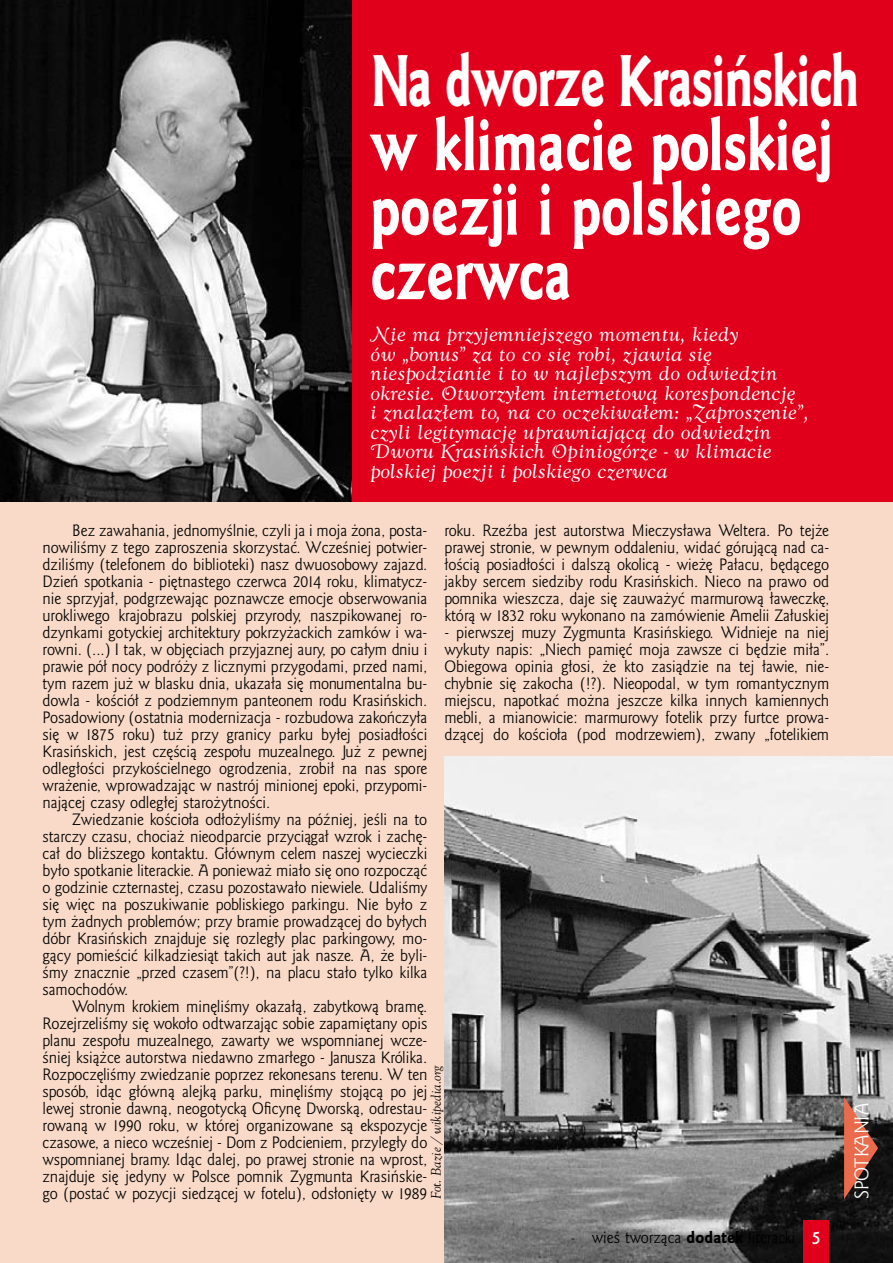
<style>
.page{position:relative;width:893px;height:1263px;background:#f9dac8}
.page>*{position:absolute;margin:0;border:0;box-sizing:border-box;transform-origin:0 0}
.t1{font:66.3px/64.5px "Goldy EFN Heavy";color:#fff;scale:.69 1}
.t2{font:18px/19.5px "Goldy Swash EFN";letter-spacing:.01em;color:#fff}
.t3{font:18px "Goldy EFN";color:#fff}
.t4{font:15px/17px "Goldy EFN";color:#000;text-align:justify}
.t5{font:italic 12px "Goldy Olds EFN";color:#000}
.s1{font-family:"Goldy EFN Heavy"}
.s2{font-weight:700;font-size:16.5px;color:#fff}
</style>
<div class="page">
<img style="left:444px;top:757px;width:449px;height:506px">
<div style="left:0;top:0;width:893px;height:502px;background:#e1001b"></div>
<svg style="left:844px;top:1097px;width:34px;height:102px;background:#985848"></svg>
<img style="left:0;top:0;width:352px;height:502px">
<div style="left:804px;top:1220px;width:25px;height:43px;background:#e1001b"></div>
<h1 class="t1" style="left:371px;top:48px;width:709px">Na dworze Krasińskich w klimacie polskiej poezji i polskiego czerwca</h1>
<p class="t2" style="left:371px;top:325px;width:440px">Nie ma przyjemniejszego momentu, kiedy<br>ów „bonus” za to co się robi, zjawia się niespodzianie i to w najlepszym do odwiedzin okresie. Otworzyłem internetową korespondencję<br>i znalazłem to, na co oczekiwałem: „Zaproszenie”, czyli legitymację uprawniającą do odwiedzin Dworu Krasińskich Opiniogórze - w klimacie polskiej poezji i polskiego czerwca</p>
<p class="t4" style="left:43px;top:522px;width:386px;text-indent:30px">Bez zawahania, jednomyślnie, czyli ja i moja żona, posta&shy;nowiliśmy z tego zaproszenia skorzystać. Wcześniej potwier&shy;dziliśmy (telefonem do biblioteki) nasz dwuosobowy zajazd.<br>Dzień spotkania - piętnastego czerwca 2014 roku, klimatycz&shy;nie sprzyjał, podgrzewając poznawcze emocje obserwowania urokliwego krajobrazu polskiej przyrody, naszpikowanej ro&shy;dzynkami gotyckiej architektury pokrzyżackich zamków i wa&shy;rowni. (...) I tak, w objęciach przyjaznej aury, po całym dniu i prawie pół nocy podróży z licznymi przygodami, przed nami, tym razem już w blasku dnia, ukazała się monumentalna bu&shy;dowla - kościół z podziemnym panteonem rodu Krasińskich.<br>Posadowiony (ostatnia modernizacja - rozbudowa zakończyła się w 1875 roku) tuż przy granicy parku byłej posiadłości Krasińskich, jest częścią zespołu muzealnego. Już z pewnej odległości przykościelnego ogrodzenia, zrobił na nas spore wrażenie, wprowadzając w nastrój minionej epoki, przypomi&shy;nającej czasy odległej starożytności.</p>
<p class="t4" style="left:43px;top:811px;width:386px;text-indent:30px">Zwiedzanie kościoła odłożyliśmy na później, jeśli na to starczy czasu, chociaż nieodparcie przyciągał wzrok i zachę&shy;cał do bliższego kontaktu. Głównym celem naszej wycieczki było spotkanie literackie. A ponieważ miało się ono rozpocząć o godzinie czternastej, czasu pozostawało niewiele. Udaliśmy się więc na poszukiwanie pobliskiego parkingu. Nie było z tym żadnych problemów; przy bramie prowadzącej do byłych dóbr Krasińskich znajduje się rozległy plac parkingowy, mo&shy;gący pomieścić kilkadziesiąt takich aut jak nasze. A, że byli&shy;śmy znacznie „przed czasem”(?!), na placu stało tylko kilka samochodów.</p>
<p class="t4" style="left:43px;top:999px;width:386px;text-indent:30px">Wolnym krokiem minęliśmy okazałą, zabytkową bramę.<br>Rozejrzeliśmy się wokoło odtwarzając sobie zapamiętany opis planu zespołu muzealnego, zawarty we wspomnianej wcze&shy;śniej książce autorstwa niedawno zmarłego - Janusza Królika.<br>Rozpoczęliśmy zwiedzanie poprzez rekonesans terenu. W ten sposób, idąc główną alejką parku, minęliśmy stojącą po jej lewej stronie dawną, neogotycką Oficynę Dworską, odrestau&shy;rowaną w 1990 roku, w której organizowane są ekspozycje czasowe, a nieco wcześniej - Dom z Podcieniem, przyległy do wspomnianej bramy. I dąc dalej, po prawej stronie na wprost, znajduje się jedyny w Polsce pomnik Zygmunta Krasińskie&shy;go (postać w pozycji siedzącej w fotelu), odsłonięty w 1989</p>
<p class="t4" style="left:444px;top:522px;width:386px">roku. Rzeźba jest autorstwa Mieczysława Weltera. Po tejże prawej stronie, w pewnym oddaleniu, widać górującą nad ca&shy;łością posiadłości i dalszą okolicą - wieżę Pałacu, będącego jakby sercem siedziby rodu Krasińskich. Nieco na prawo od pomnika wieszcza, daje się zauważyć marmurową ławeczkę, którą w 1832 roku wykonano na zamówienie Amelii Załuskiej</p>
<p class="t4" style="left:444px;top:624px;width:386px">- pierwszej muzy Zygmunta Krasińskiego. Widnieje na niej wykuty napis: „Niech pamięć moja zawsze ci będzie miła”.<br>Obiegowa opinia głosi, że kto zasiądzie na tej ławie, nie&shy;chybnie się zakocha (!?). Nieopodal, w tym romantycznym miejscu, napotkać można jeszcze kilka innych kamiennych mebli, a mianowicie: marmurowy fotelik przy furtce prowa&shy;dzącej do kościoła (pod modrzewiem), zwany „fotelikiem</p>
<p class="t5" style="left:428px;top:1199px;width:135px;rotate:-90deg">Fot. Bazie / wikipedia.org</p>
<p class="t4" style="left:592px;top:1230px;width:231px">wieś tworząca <span class="s1">dodatek</span> literacki <span class="s2">5</span></p>
<p class="t3" style="left:851px;top:1199px;width:93px;rotate:-90deg">spotkania</p>
</div>
